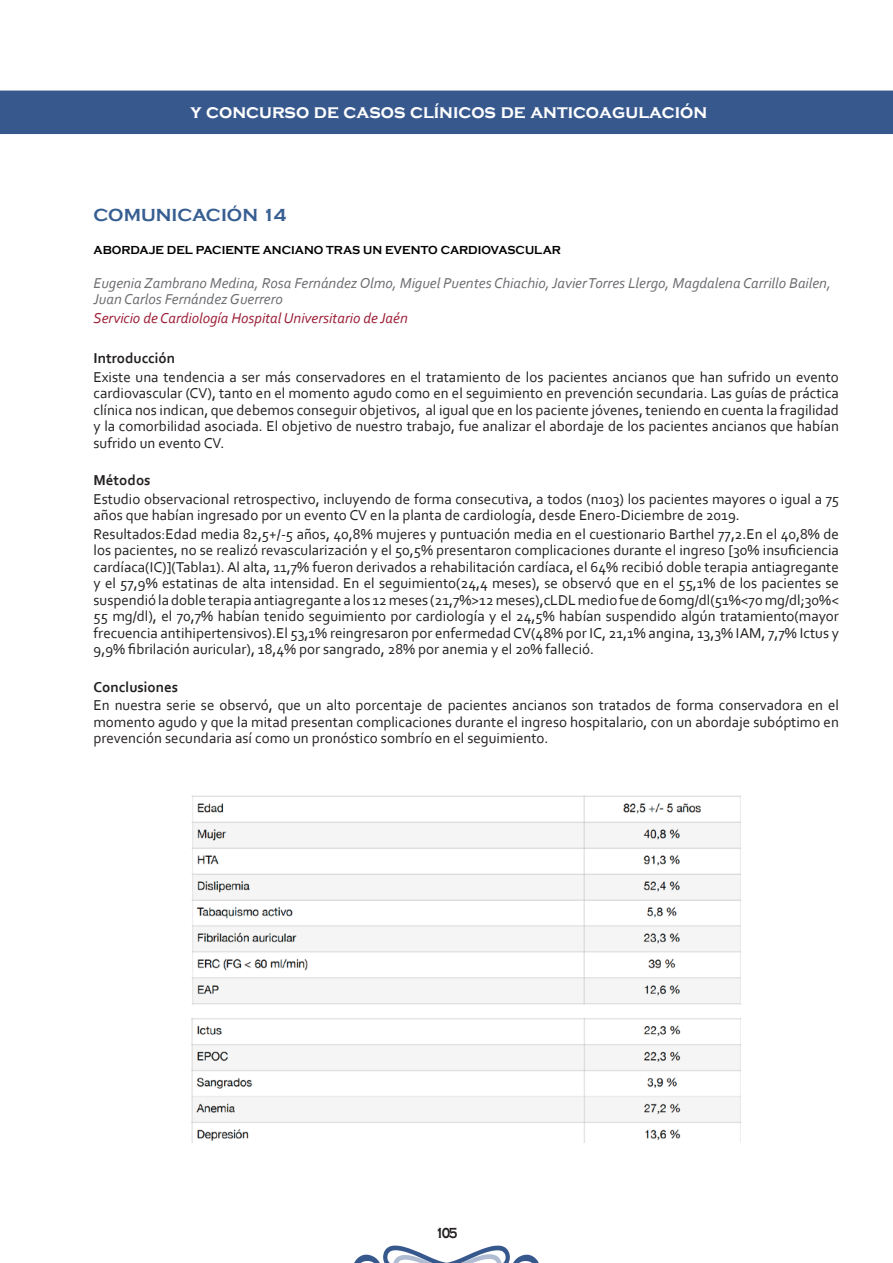
<style>
.page{position:relative;width:893px;height:1263px;background:#fff}
.page>*{position:absolute;margin:0;border:0;box-sizing:border-box;transform-origin:0 0}
.t1{font:700 19.5px "Copperplate Gothic";color:#fff;scale:.95 1}
.titulo_com_ofi{font:700 18px "Copperplate Gothic";color:#375e91}
.cuerpo{font:15px/16.5px "Corbel";color:#231f20;text-align:justify}
.autores{font:italic 15px/16.5px "Corbel";color:#6c6d70}
.hospital{font:italic 15px "Corbel";color:#9c1f37}
.cuerpo-2{font:700 15px "Corbel";color:#231f20}
.t2{font:700 15px "Copperplate Gothic";color:#231f20;scale:.8 1}
.titulo_com_ofi-2{font:700 12px "Copperplate Gothic";color:#000;scale:.94 1}
</style>
<div class="page">
<div style="left:0;top:91px;width:893px;height:43px;background:#37588d"></div>
<svg style="left:354px;top:1245px;width:185px;height:18px"></svg>
<img style="left:191px;top:795px;width:550px;height:210px">
<img style="left:191px;top:1018px;width:550px;height:124px">
<h1 class="t1" style="left:190px;top:100px;width:546px">y concurso de casos clínicos de anticoagulación</h1>
<p class="titulo_com_ofi" style="left:94px;top:205px;width:194px">COMUNICACIÓN 14</p>
<p class="titulo_com_ofi-2" style="left:94px;top:244px;width:499px">ABORDAJE DEL PACIENTE ANCIANO TRAS UN EVENTO CARDIOVASCULAR</p>
<p class="autores" style="left:94px;top:274px;width:739px">Eugenia Zambrano Medina, Rosa Fernández Olmo, Miguel Puentes Chiachio, Javier Torres Llergo, Magdalena Carrillo Bailen,<br>Juan Carlos Fernández Guerrero</p>
<p class="hospital" style="left:94px;top:309px;width:316px">Servicio de Cardiología Hospital Universitario de Jaén</p>
<p class="cuerpo-2" style="left:94px;top:349px;width:83px">Introducción</p>
<p class="cuerpo" style="left:94px;top:368px;width:747px">Existe una tendencia a ser más conservadores en el tratamiento de los pacientes ancianos que han sufrido un evento cardiovascular (CV), tanto en el momento agudo como en el seguimiento en prevención secundaria. Las guías de práctica clínica nos indican, que debemos conseguir objetivos, al igual que en los paciente jóvenes, teniendo en cuenta la fragilidad y la comorbilidad asociada. El objetivo de nuestro trabajo, fue analizar el abordaje de los pacientes ancianos que habían sufrido un evento CV.</p>
<p class="cuerpo-2" style="left:94px;top:471px;width:59px">Métodos</p>
<p class="cuerpo" style="left:94px;top:490px;width:747px">Estudio observacional retrospectivo, incluyendo de forma consecutiva, a todos (n103) los pacientes mayores o igual a 75 años que habían ingresado por un evento CV en la planta de cardiología, desde Enero-Diciembre de 2019.</p>
<p class="cuerpo" style="left:94px;top:525px;width:747px">Resultados:Edad media 82,5+/-5 años, 40,8% mujeres y puntuación media en el cuestionario Barthel 77,2.En el 40,8% de los pacientes, no se realizó revascularización y el 50,5% presentaron complicaciones durante el ingreso [30% insuficiencia cardíaca(IC)](Tabla1). Al alta, 11,7% fueron derivados a rehabilitación cardíaca, el 64% recibió doble terapia antiagregante y el 57,9% estatinas de alta intensidad. En el seguimiento(24,4 meses), se observó que en el 55,1% de los pacientes se suspendió la doble terapia antiagregante a los 12 meses (21,7%&gt;12 meses),cLDL medio fue de 60mg/dl(51%&lt;70 mg/dl;30%&lt; 55 mg/dl), el 70,7% habían tenido seguimiento por cardiología y el 24,5% habían suspendido algún tratamiento(mayor frecuencia antihipertensivos).El 53,1% reingresaron por enfermedad CV(48% por IC, 21,1% angina, 13,3% IAM, 7,7% Ictus y 9,9% fibrilación auricular), 18,4% por sangrado, 28% por anemia y el 20% falleció.</p>
<p class="cuerpo-2" style="left:94px;top:677px;width:86px">Conclusiones</p>
<p class="cuerpo" style="left:94px;top:697px;width:747px">En nuestra serie se observó, que un alto porcentaje de pacientes ancianos son tratados de forma conservadora en el momento agudo y que la mitad presentan complicaciones durante el ingreso hospitalario, con un abordaje subóptimo en prevención secundaria así como un pronóstico sombrío en el seguimiento.</p>
<p class="t2" style="left:436px;top:1225px;width:29px">105</p>
</div>
